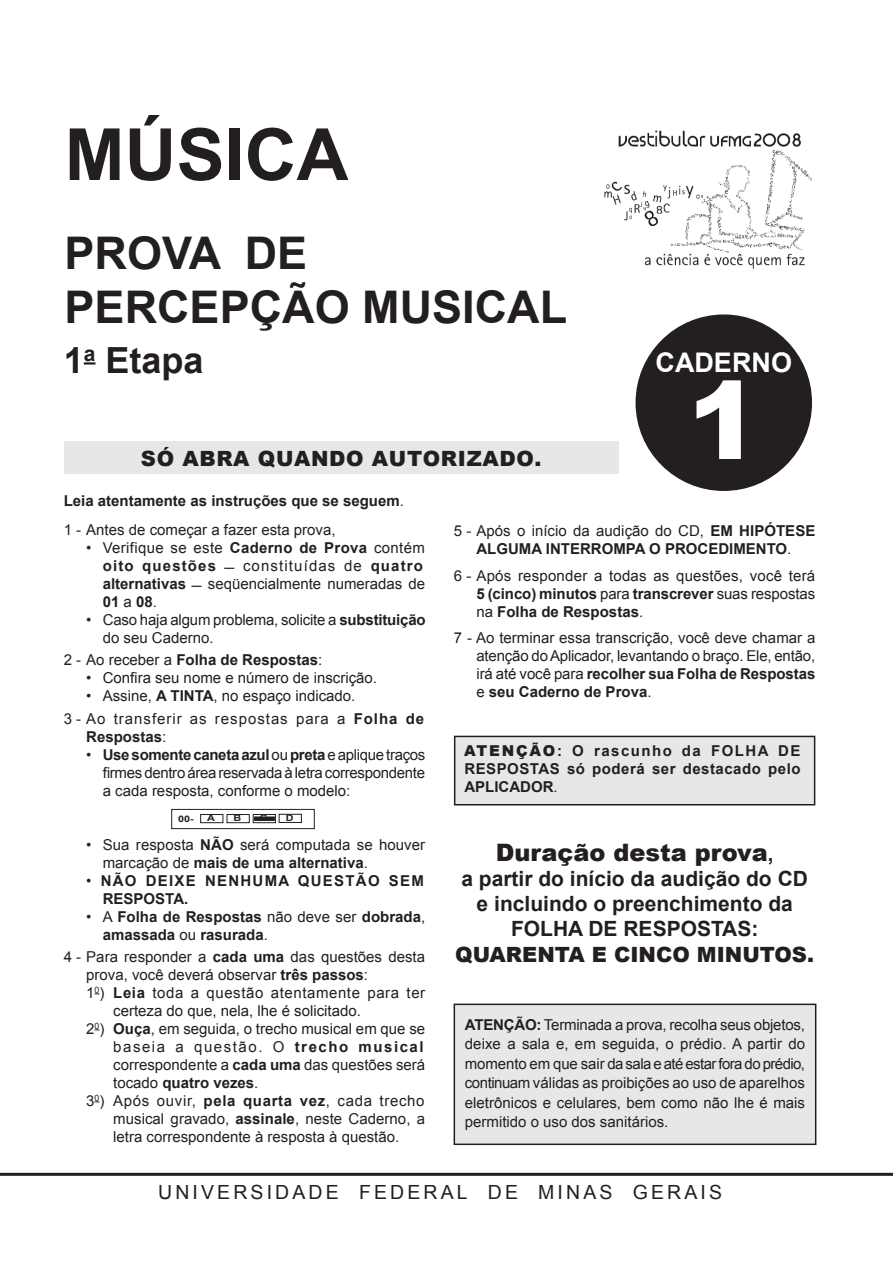
<style>
.page{position:relative;width:893px;height:1263px;background:#fff}
.page>*{position:absolute;margin:0;border:0;box-sizing:border-box;transform-origin:0 0}
.t1{font:900 108px "Arial";color:#fff}
.t2{font:700 72px "Arial";color:#231f20}
.t3{font:700 45px/54px "Arial";color:#231f20}
.t4{font:700 36px "Arial";color:#231f20}
.t5{font:700 27px "Arial";color:#fff}
.t6{font:900 24px "Arial";color:#231f20}
.t7{font:700 21px/25.2px "Arial";color:#231f20;text-align:center}
.t8{font:900 21px "Arial";letter-spacing:.03em;color:#231f20}
.t9{font:900 21px "Arial";color:#231f20}
.t10{font:19.5px "Arial";letter-spacing:.16em;color:#231f20}
.t11{font:15px/18px "Arial";color:#231f20;text-align:justify}
.t12{font:700 15px/18px "Arial";color:#231f20}
.t13{font:15px/18px "Arial";letter-spacing:.04em;color:#231f20}
.t14{font:15px/22.2px "Arial";letter-spacing:.065em;color:#231f20}
.t15{font:700 15px/18px "Arial";letter-spacing:.075em;color:#231f20}
.t16{font:700 15px/18px "Arial";letter-spacing:.085em;color:#231f20}
.t17{font:700 15px "Arial";letter-spacing:.1em;color:#231f20}
.t18{font:700 15px "Arial";letter-spacing:.035em;color:#231f20}
.t19{font:15px "Arial";letter-spacing:.075em;color:#231f20}
.t20{font:700 9px "Arial";color:#231f20;scale:1.2 1}
.s1{font-weight:400}
.s2{font-weight:700}
.s3{font-weight:900}
.s4{font-weight:700;font-size:21px}
</style>
<div class="page">
<div style="left:455px;top:736px;width:360px;height:69px;background:#e6e7e9"></div>
<div style="left:454px;top:736px;width:361px;height:69px;border:2px solid #231f20"></div>
<div style="left:64px;top:441px;width:555px;height:33px;background:#e6e7e9"></div>
<div style="left:454px;top:1004px;width:362px;height:140px;background:#e6e7e9"></div>
<div style="left:454px;top:1003px;width:362px;height:142px;border:2px solid #231f20"></div>
<div style="left:636px;top:315px;width:175px;height:175px;background:#231f20;border-radius:50%"></div>
<svg style="left:84px;top:362px;width:11px;height:3px"></svg>
<img style="left:604px;top:130px;width:208px;height:139px">
<div style="left:254px;top:816px;width:21px;height:5px;background:#231f20"></div>
<div style="left:200px;top:814px;width:23px;height:9px;border:1px solid #231f20"></div>
<div style="left:227px;top:814px;width:23px;height:9px;border:1px solid #231f20"></div>
<div style="left:253px;top:814px;width:23px;height:9px;border:1px solid #231f20"></div>
<div style="left:279px;top:814px;width:23px;height:9px;border:1px solid #231f20"></div>
<div style="left:171px;top:809px;width:144px;height:20px;border:1px solid #231f20"></div>
<hr style="left:0;top:1173px;width:893px;height:3px;background:#231f20">
<h2 class="t2" style="left:65px;top:107px;width:285px">MÚSICA</h2>
<h3 class="t3" style="left:65px;top:228px;width:504px">PROVA DE<br>PERCEPÇÃO MUSICAL</h3>
<h3 class="t4" style="left:64px;top:337px;width:141px">1<sup>a</sup> Etapa</h3>
<h3 class="t8" style="left:141px;top:443px;width:402px">SÓ ABRA QUANDO AUTORIZADO.</h3>
<h3 class="t5" style="left:655px;top:345px;width:138px">CADERNO</h3>
<h1 class="t1" style="left:688px;top:342px;width:74px">1</h1>
<p class="t12" style="left:64px;top:487px;width:342px;line-height:28.8px">Leia atentamente as instruções que se seguem<span class="s1">.<br>1 - Antes de começar a fazer esta prova,</span></p>
<p class="t15" style="left:103px;top:539px;width:324px;text-indent:-16px"><span class="s1">• Verifique se este</span> Caderno de Prova <span class="s1">contém </span>oito questões</p>
<p class="t19" style="left:243px;top:556px;width:181px">constituídas de <span class="s2">quatro</span></p>
<p class="t12" style="left:103px;top:575px;width:85px">alternativas</p>
<p class="t11" style="left:208px;top:575px;width:219px">seqüencialmente numeradas de</p>
<p class="t12" style="left:103px;top:593px;width:56px">01 <span class="s1">a</span> 08<span class="s1">.</span></p>
<p class="t11" style="left:103px;top:611px;width:324px;text-indent:-16px">• Caso haja algum problema, solicite a <span class="s2">substituição </span>do seu Caderno.</p>
<p class="t12" style="left:64px;top:652px;width:260px"><span class="s1">2 - Ao receber a</span> Folha de Respostas<span class="s1">:</span></p>
<p class="t11" style="left:86px;top:669px;width:292px">• Confira seu nome e número de inscrição.</p>
<p class="t14" style="left:64px;top:685px;width:362px;text-indent:23px">• Assine, <span class="s2">A TINTA</span>, no espaço indicado.<br>3 - Ao transferir as respostas para a <span class="s2">Folha de</span></p>
<p class="t12" style="left:86px;top:728px;width:82px">Respostas<span class="s1">:</span></p>
<p class="t11" style="left:103px;top:745px;width:324px;text-indent:-17px">• <span class="s2">Use somente caneta azul</span> ou <span class="s2">preta</span> e aplique traços firmes dentro área reservada à letra correspondente a cada resposta, conforme o modelo:</p>
<p class="t11" style="left:103px;top:835px;width:324px;text-indent:-16px">• Sua resposta <span class="s2">NÃO</span> será computada se houver marcação de <span class="s2">mais de uma alternativa</span>.</p>
<p class="t16" style="left:103px;top:872px;width:323px;text-indent:-17px"><span class="s1">•</span> NÃO DEIXE NENHUMA QUESTÃO SEM<br>RESPOSTA.</p>
<p class="t12" style="left:103px;top:908px;width:324px;text-indent:-16px"><span class="s1">• A</span> Folha de Respostas <span class="s1">não deve ser</span> dobrada<span class="s1">, </span>amassada <span class="s1">ou</span> rasurada<span class="s1">.</span></p>
<p class="t11" style="left:86px;top:948px;width:340px;text-indent:-22px">4 - Para responder a <span class="s2">cada uma</span> das questões desta prova, você deverá observar <span class="s2">três passos</span>:</p>
<p class="t13" style="left:113px;top:984px;width:313px;text-indent:-27px">1<sup>0</sup>) <span class="s2">Leia</span> toda a questão atentamente para ter certeza do que, nela, lhe é solicitado.</p>
<p class="t11" style="left:113px;top:1020px;width:313px;text-indent:-27px">2<sup>0</sup>) <span class="s2">Ouça</span>, em seguida, o trecho musical em que se baseia a questão. O <span class="s2">trecho musical </span>correspondente a <span class="s2">cada uma</span> das questões será tocado <span class="s2">quatro vezes</span>.</p>
<p class="t11" style="left:113px;top:1092px;width:313px;text-indent:-27px">3<sup>0</sup>) Após ouvir, <span class="s2">pela quarta vez</span>, cada trecho musical gravado, <span class="s2">assinale</span>, neste Caderno, a letra correspondente à resposta à questão.</p>
<p class="t20" style="left:178px;top:812px;width:15px">00-</p>
<p class="t20" style="left:207px;top:812px;width:8px">A</p>
<p class="t20" style="left:234px;top:812px;width:8px">B</p>
<p class="t20" style="left:260px;top:812px;width:8px">C</p>
<p class="t20" style="left:286px;top:812px;width:8px">D</p>
<p class="t12" style="left:454px;top:523px;width:363px;text-align:center"><span class="s1">5 - Após o início da audição do CD,</span> EM HIPÓTESE<br>ALGUMA INTERROMPA O PROCEDIMENTO<span class="s1">.</span></p>
<p class="t11" style="left:476px;top:567px;width:340px;text-indent:-22px">6 - Após responder a todas as questões, você terá <span class="s2">5 (cinco) minutos</span> para <span class="s2">transcrever</span> suas respostas na <span class="s2">Folha de Respostas</span>.</p>
<p class="t11" style="left:476px;top:629px;width:340px;text-indent:-22px">7 - Ao terminar essa transcrição, você deve chamar a atenção do Aplicador, levantando o braço. Ele, então, irá até você para <span class="s2">recolher sua Folha de Respostas </span>e <span class="s2">seu Caderno de Prova</span>.</p>
<p class="t17" style="left:464px;top:741px;width:271px"><span class="s3">ATENÇÃO</span>: O rascunho da Folha</p>
<p class="t12" style="left:778px;top:743px;width:12px">de</p>
<p class="t12" style="left:464px;top:761px;width:23px">Respostas</p>
<p class="t18" style="left:567px;top:759px;width:235px">só poderá ser destacado pelo</p>
<p class="t12" style="left:464px;top:779px;width:22px">Aplicador</p>
<p class="t11" style="left:554px;top:778px;width:6px">.</p>
<h3 class="t6" style="left:496px;top:835px;width:279px">Duração desta prova<span class="s4">,</span></h3>
<h3 class="t7" style="left:461px;top:867px;width:348px">a partir do início da audição do CD e incluindo o preenchimento da<br>FOLHA DE RESPOSTAS:</h3>
<h3 class="t8" style="left:455px;top:939px;width:18px">quarenta</h3>
<h3 class="t9" style="left:592px;top:939px;width:224px">e cinco MINUTOS.</h3>
<p class="t11" style="left:465px;top:1015px;width:342px;line-height:19.5px"><span class="s2">ATENÇÃO:</span> Terminada a prova, recolha seus objetos, deixe a sala e, em seguida, o prédio. A partir do momento em que sair da sala e até estar fora do prédio, continuam válidas as proibições ao uso de aparelhos eletrônicos e celulares, bem como não lhe é mais permitido o uso dos sanitários.</p>
<h3 class="t10" style="left:158px;top:1179px;width:565px">UNIVERSIDADE FEDERAL DE MINAS GERAIS</h3>
</div>
